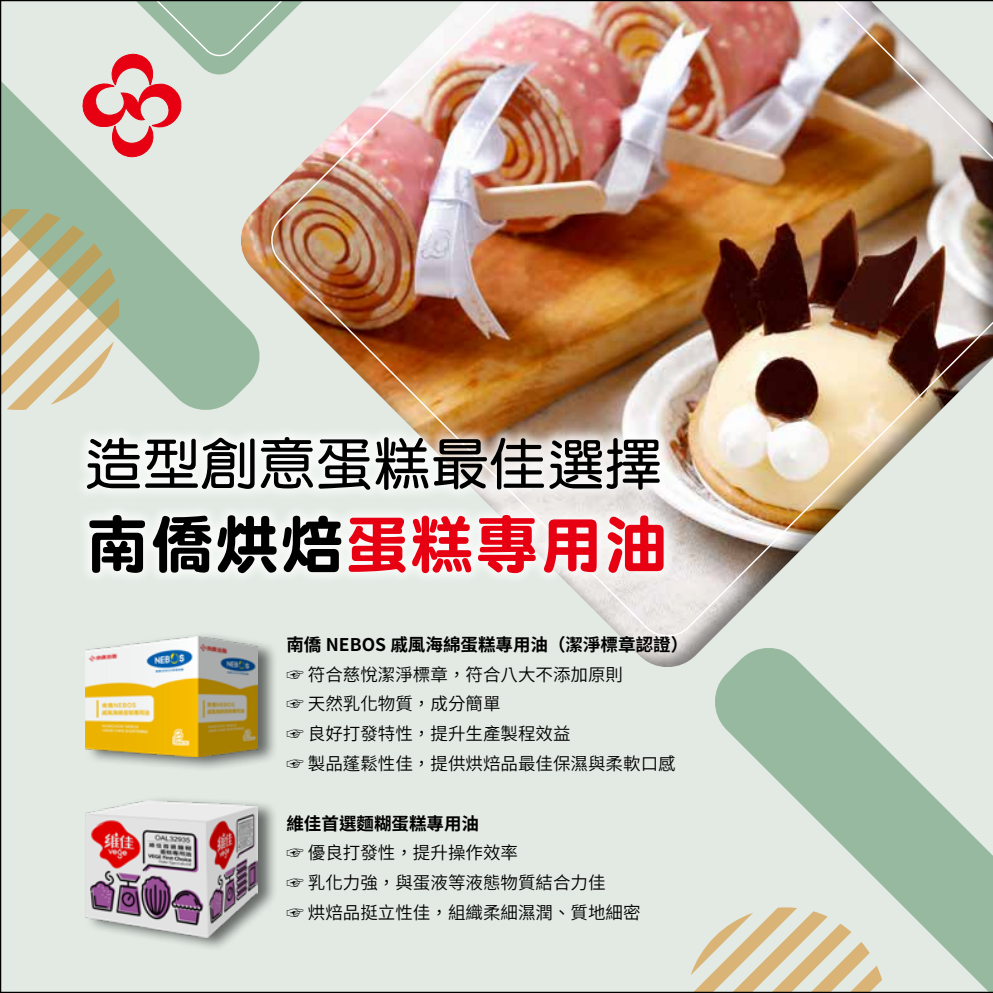
<style>
.page{position:relative;width:993px;height:993px;background:#fff}
.page>*{position:absolute;margin:0;border:0;box-sizing:border-box;transform-origin:0 0}
.t1{font:63px "DF Yuan Std W9";letter-spacing:.03em;color:#e60012}
.t2{font:56px "DF Yuan Std W7";letter-spacing:.03em;color:#000}
.t3{font:600 17.5px/29.8px "Noto Sans CJ Ktc";color:#000}
.t4{font:700 17.5px "Noto Sans CJ Ktc";color:#000}
.s1{color:#000}
</style>
<div class="page">
<img style="left:0;top:0;width:992px;height:992px">
<h2 class="t2" style="left:86px;top:433px;width:577px">造型創意蛋糕最佳選擇</h2>
<h1 class="t1" style="left:86px;top:510px;width:584px"><span class="s1">南僑烘焙</span>蛋糕專用油</h1>
<p class="t4" style="left:286px;top:634px;width:403px">南僑 NEBOS 戚風海綿蛋糕專用油（潔淨標章認證）</p>
<p class="t3" style="left:286px;top:659px;width:390px">☞ 符合慈悅潔淨標章，符合八大不添加原則<br>☞ 天然乳化物質，成分簡單<br>☞ 良好打發特性，提升生產製程效益<br>☞ 製品蓬鬆性佳，提供烘焙品最佳保濕與柔軟口感</p>
<p class="t4" style="left:286px;top:813px;width:194px">維佳首選麵糊蛋糕專用油</p>
<p class="t3" style="left:286px;top:838px;width:355px">☞ 優良打發性，提升操作效率<br>☞ 乳化力強，與蛋液等液態物質結合力佳<br>☞ 烘焙品挺立性佳，組織柔細濕潤、質地細密</p>
</div>
